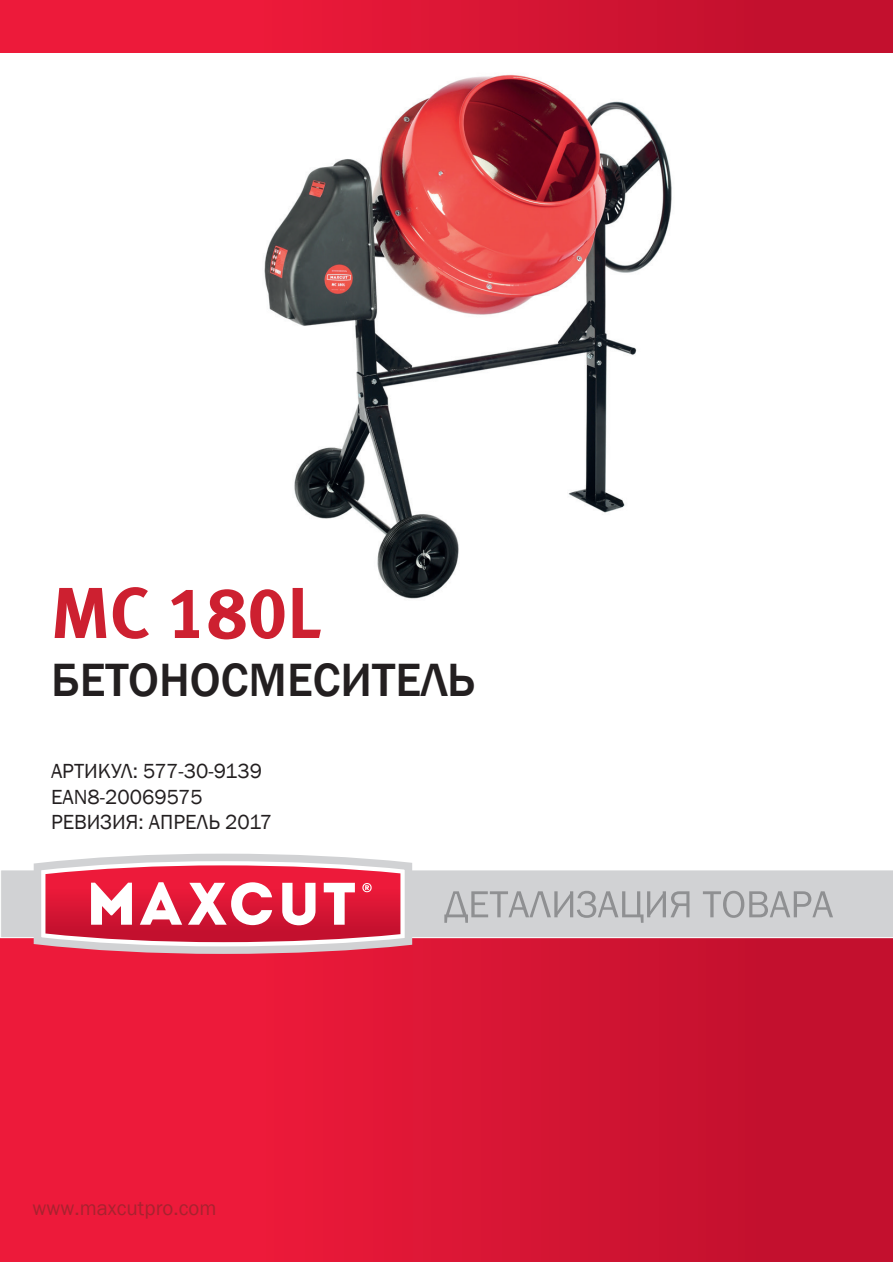
<style>
.page{position:relative;width:893px;height:1263px;background:#fff}
.page>*{position:absolute;margin:0;border:0;box-sizing:border-box;transform-origin:0 0}
.t1{font:72px "Meta Bold Cyr LF";color:#cd2030}
.t2{font:500 48px "Franklin Gothic";color:#231f20}
.t3{font:21px/25.2px "Franklin Gothic";color:#231f20}
.t4{font:21px "Franklin Gothic";color:#a7232f}
</style>
<div class="page">
<img style="left:264px;top:74px;width:408px;height:525px">
<div style="left:0;top:905px;width:893px;height:357px;background:linear-gradient(to right,#f61c3d,#bf102d)"></div>
<div style="left:0;top:870px;width:893px;height:68px;background:#d1d2d4"></div>
<svg style="left:30px;top:853px;width:386px;height:105px"></svg>
<div style="left:0;top:0;width:892px;height:53px;background:linear-gradient(to right,#f61c3d,#bf102d)"></div>
<svg style="left:444px;top:891px;width:245px;height:32px;background:#bebfc1"></svg>
<svg style="left:703px;top:891px;width:130px;height:27px;background:#bcbdbf"></svg>
<h1 class="t1" style="left:51px;top:570px;width:272px">МС 180L</h1>
<h2 class="t2" style="left:51px;top:650px;width:425px">Бетоносмеситель</h2>
<p class="t3" style="left:51px;top:759px;width:223px">АРТИКУЛ: 577-30-9139<br>EAN8-20069575<br>РЕВИЗИЯ: апрель 2017</p>
<p class="t4" style="left:33px;top:1195px;width:185px">www.maxcutpro.com</p>
</div>
